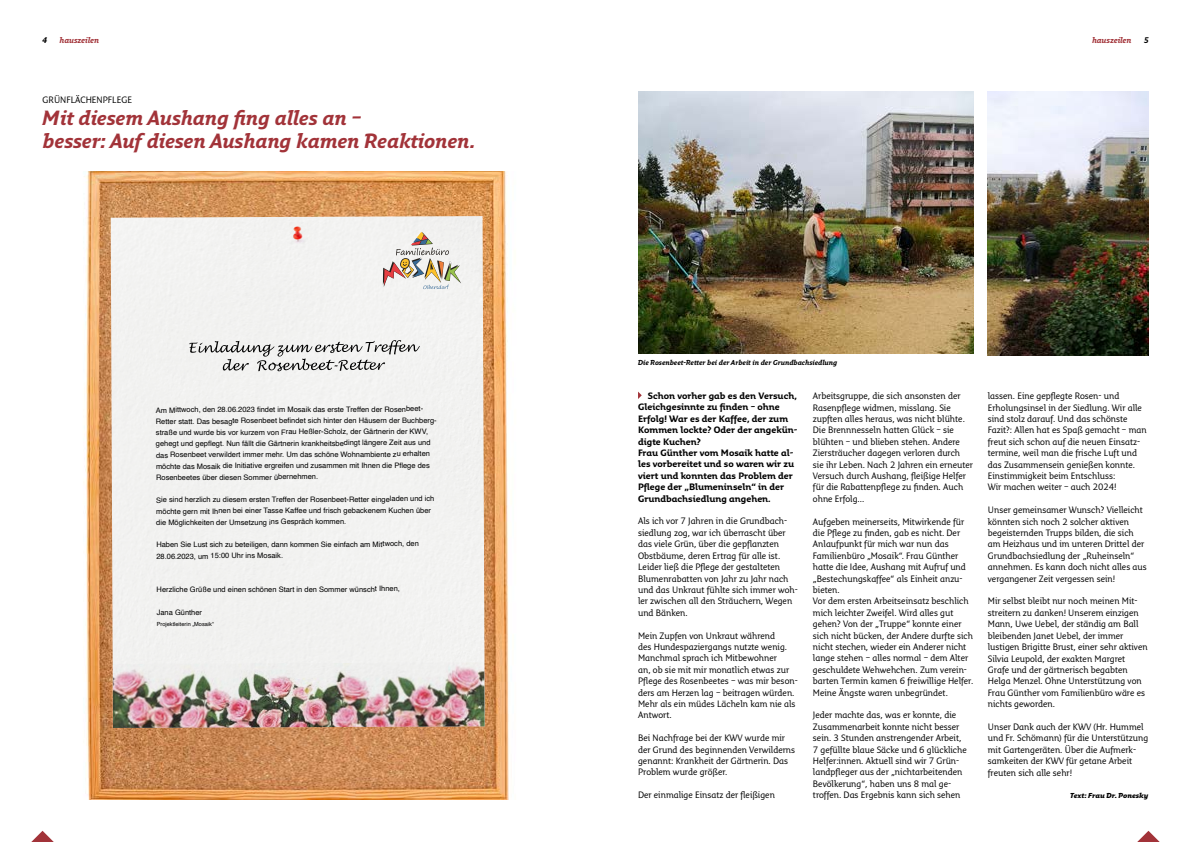
<style>
.page{position:relative;width:1191px;height:842px;background:#fff}
.page>*{position:absolute;margin:0;border:0;box-sizing:border-box;transform-origin:0 0}
.t1{font:italic 700 20px/22.8px "Fresco Informal Sans";color:#a23339}
.t2{font:9px/11.4px "Fresco Informal Sans";color:#000}
.t3{font:700 9px/11.4px "Fresco Informal Sans";color:#000}
.t4{font:italic 700 8px "Fresco Informal Sans";color:#a23339}
.t5{font:italic 700 8px "Fresco Informal Sans";color:#000}
.t6{font:7.5px/11.3px "Helvetica";letter-spacing:-.005em;color:#000}
.t7{font:italic 700 7px "Fresco Informal Sans";color:#000}
.t8{font:italic 900 7px "Fresco Informal Sans";color:#000}
.t9{font:5.6px "Helvetica";letter-spacing:-.005em;color:#000}
</style>
<div class="page">
<svg style="left:31px;top:831px;width:23px;height:11px"></svg>
<svg style="left:1137px;top:831px;width:23px;height:11px"></svg>
<img style="left:85px;top:171px;width:424px;height:628px">
<svg style="left:638px;top:392px;width:4px;height:7px"></svg>
<img style="left:638px;top:91px;width:335px;height:262px">
<img style="left:987px;top:91px;width:161px;height:264px">
<div style="left:111px;top:216px;width:374px;height:512px;background:#f2f2f1"></div>
<svg style="left:383px;top:232px;width:78px;height:57px"></svg>
<svg style="left:189px;top:340px;width:231px;height:31px"></svg>
<img style="left:113px;top:662px;width:372px;height:66px">
<img style="left:289px;top:222px;width:18px;height:22px">
<p class="t5" style="left:43px;top:35px;width:6px">4</p>
<p class="t4" style="left:60px;top:35px;width:41px">hauszeilen</p>
<p class="t4" style="left:1092px;top:35px;width:41px">hauszeilen</p>
<p class="t5" style="left:1144px;top:35px;width:6px">5</p>
<p class="t2" style="left:43px;top:94px;width:91px">GRÜNFLÄCHENPFLEGE</p>
<h1 class="t1" style="left:43px;top:107px;width:434px">Mit diesem Aushang fing alles an –<br>besser: Auf diesen Aushang kamen Reaktionen.</h1>
<p class="t6" style="left:156px;top:404px;width:282px">Am Mittwoch, den 28.06.2023 findet im Mosaik das erste Treffen der Rosenbeet-Retter statt. Das besagte Rosenbeet befindet sich hinter den Häusern der Buchberg&shy;straße und wurde bis vor kurzem von Frau Heßler-Scholz, der Gärtnerin der KWV, gehegt und gepflegt. Nun fällt die Gärtnerin krankheitsbedingt längere Zeit aus und das Rosenbeet verwildert immer mehr. Um das schöne Wohnambiente zu erhalten möchte das Mosaik die Initiative ergreifen und zusammen mit Ihnen die Pflege des Rosenbeetes über diesen Sommer übernehmen.</p>
<p class="t6" style="left:156px;top:494px;width:280px">Sie sind herzlich zu diesem ersten Treffen der Rosenbeet-Retter eingeladen und ich möchte gern mit Ihnen bei einer Tasse Kaffee und frisch gebackenem Kuchen über die Möglichkeiten der Umsetzung ins Gespräch kommen.</p>
<p class="t6" style="left:156px;top:539px;width:264px">Haben Sie Lust sich zu beteiligen, dann kommen Sie einfach am Mittwoch, den<br>28.06.2023, um 15:00 Uhr ins Mosaik.</p>
<p class="t6" style="left:157px;top:584px;width:245px">Herzliche Grüße und einen schönen Start in den Sommer wünscht Ihnen,</p>
<p class="t6" style="left:157px;top:607px;width:47px">Jana Günther</p>
<p class="t9" style="left:157px;top:620px;width:59px">Projektleiterin „Mosaik“</p>
<p class="t7" style="left:638px;top:358px;width:201px">Die Rosenbeet-Retter bei der Arbeit in der Grundbachsiedlung</p>
<p class="t3" style="left:638px;top:390px;width:161px;text-indent:10px">Schon vorher gab es den Versuch,<br>Gleichgesinnte zu finden – ohne<br>Erfolg! War es der Kaffee, der zum<br>Kommen lockte? Oder der angekün&shy;digte Kuchen?<br>Frau Günther vom Mosaik hatte al&shy;les vorbereitet und so waren wir zu viert und konnten das Problem der<br>Pflege der „Blumeninseln“ in der<br>Grundbachsiedlung angehen.</p>
<p class="t2" style="left:638px;top:515px;width:161px">Als ich vor 7 Jahren in die Grundbach&shy;siedlung zog, war ich überrascht über das viele Grün, über die gepflanzten Obstbäume, deren Ertrag für alle ist.<br>Leider ließ die Pflege der gestalteten Blumenrabatten von Jahr zu Jahr nach und das Unkraut fühlte sich immer woh&shy;ler zwischen all den Sträuchern, Wegen und Bänken.</p>
<p class="t2" style="left:638px;top:629px;width:161px">Mein Zupfen von Unkraut während<br>des Hundespaziergangs nutzte wenig.<br>Manchmal sprach ich Mitbewohner<br>an, ob sie mit mir monatlich etwas zur<br>Pflege des Rosenbeetes – was mir beson&shy;ders am Herzen lag – beitragen würden.<br>Mehr als ein müdes Lächeln kam nie als<br>Antwort.</p>
<p class="t2" style="left:638px;top:732px;width:158px">Bei Nachfrage bei der KWV wurde mir der Grund des beginnenden Verwilderns genannt: Krankheit der Gärtnerin. Das Problem wurde größer.</p>
<p class="t2" style="left:638px;top:789px;width:138px">Der einmalige Einsatz der fleißigen</p>
<p class="t2" style="left:813px;top:390px;width:161px">Arbeitsgruppe, die sich ansonsten der Rasenpflege widmen, misslang. Sie zupften alles heraus, was nicht blühte.<br>Die Brennnesseln hatten Glück – sie blühten – und blieben stehen. Andere Ziersträucher dagegen verloren durch sie ihr Leben. Nach 2 Jahren ein erneuter Versuch durch Aushang, fleißige Helfer für die Rabattenpflege zu finden. Auch ohne Erfolg…</p>
<p class="t2" style="left:813px;top:515px;width:162px">Aufgeben meinerseits, Mitwirkende für die Pflege zu finden, gab es nicht. Der Anlaufpunkt für mich war nun das Familienbüro „Mosaik“. Frau Günther hatte die Idee, Aushang mit Aufruf und „Bestechungskaffee“ als Einheit anzu&shy;bieten.<br>Vor dem ersten Arbeitseinsatz beschlich mich leichter Zweifel. Wird alles gut gehen? Von der „Truppe“ konnte einer sich nicht bücken, der Andere durfte sich nicht stechen, wieder ein Anderer nicht lange stehen – alles normal – dem Alter geschuldete Wehwehchen. Zum verein&shy;barten Termin kamen 6 freiwillige Helfer.<br>Meine Ängste waren unbegründet.</p>
<p class="t2" style="left:813px;top:709px;width:155px">Jeder machte das, was er konnte, die Zusammenarbeit konnte nicht besser sein. 3 Stunden anstrengender Arbeit, 7 gefüllte blaue Säcke und 6 glückliche Helfer:innen. Aktuell sind wir 7 Grün&shy;landpfleger aus der „nichtarbeitenden Bevölkerung“, haben uns 8 mal ge&shy;troffen. Das Ergebnis kann sich sehen</p>
<p class="t2" style="left:987px;top:390px;width:160px">lassen. Eine gepflegte Rosen- und Erholungsinsel in der Siedlung. Wir alle sind stolz darauf. Und das schönste Fazit?: Allen hat es Spaß gemacht – man freut sich schon auf die neuen Einsatz&shy;termine, weil man die frische Luft und das Zusammensein genießen konnte.<br>Einstimmigkeit beim Entschluss:<br>Wir machen weiter – auch 2024!</p>
<p class="t2" style="left:987px;top:504px;width:160px">Unser gemeinsamer Wunsch? Vielleicht könnten sich noch 2 solcher aktiven begeisternden Trupps bilden, die sich am Heizhaus und im unteren Drittel der Grundbachsiedlung der „Ruheinseln“ annehmen. Es kann doch nicht alles aus vergangener Zeit vergessen sein!</p>
<p class="t2" style="left:987px;top:595px;width:161px">Mir selbst bleibt nur noch meinen Mit&shy;streitern zu danken! Unserem einzigen Mann, Uwe Uebel, der ständig am Ball bleibenden Janet Uebel, der immer lustigen Brigitte Brust, einer sehr aktiven Silvia Leupold, der exakten Margret Grafe und der gärtnerisch begabten Helga Menzel. Ohne Unterstützung von Frau Günther vom Familienbüro wäre es nichts geworden.</p>
<p class="t2" style="left:987px;top:721px;width:162px">Unser Dank auch der KWV (Hr. Hummel und Fr. Schömann) für die Unterstützung mit Gartengeräten. Über die Aufmerk&shy;samkeiten der KWV für getane Arbeit freuten sich alle sehr!</p>
<p class="t8" style="left:1070px;top:791px;width:80px">Text: Frau Dr. Ponesky</p>
</div>
